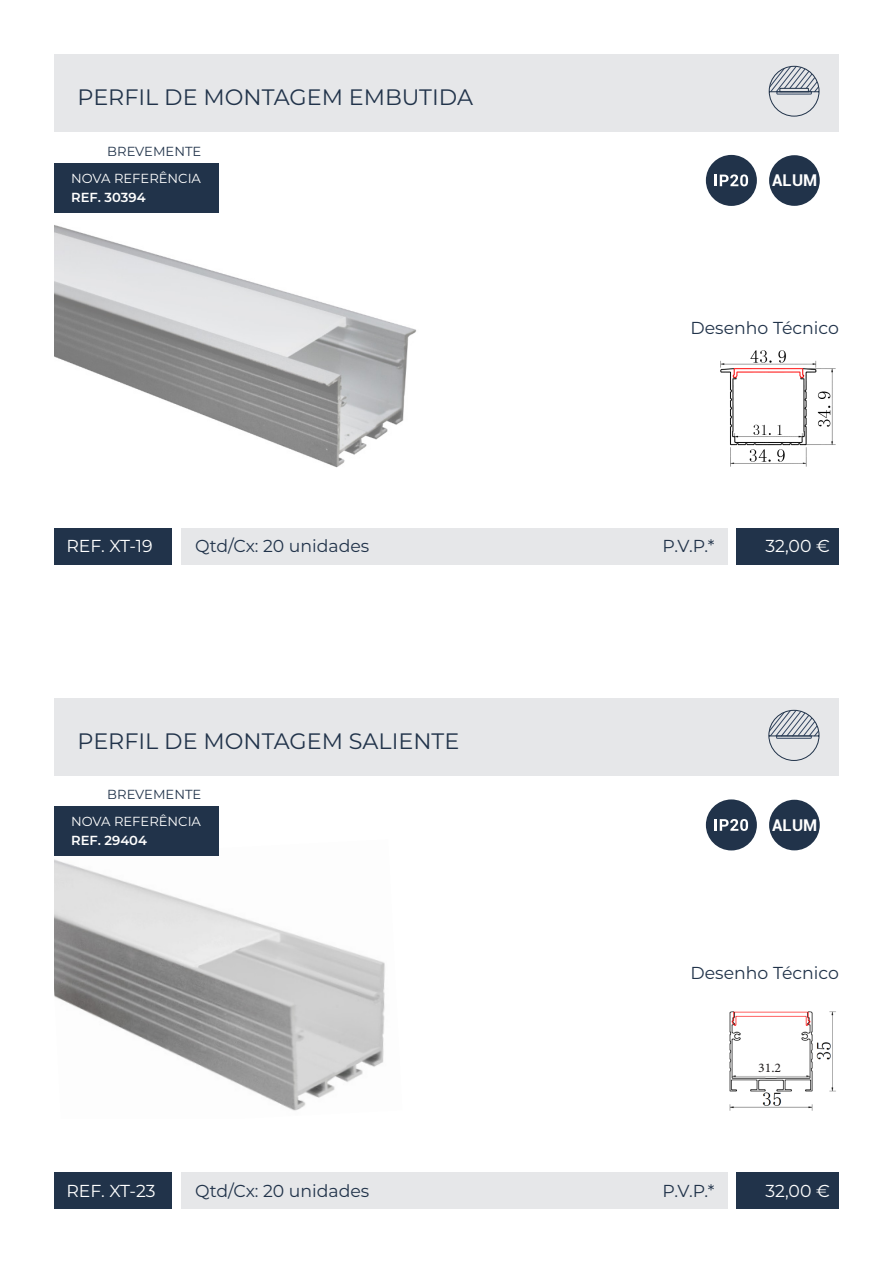
<style>
.page{position:relative;width:893px;height:1263px;background:#fff}
.page>*{position:absolute;margin:0;border:0;box-sizing:border-box;transform-origin:0 0}
.t1{font:22.35px "Montserrat";color:#21334a}
.t2{font:17.25px "Montserrat";color:#21334a}
.t3{font:17.25px "Montserrat";color:#fff}
.t4{font:700 16.2px "Roboto";color:#fff}
.t5{font:13.2px "Minion Pro";color:#231f20;scale:1.04 1}
.t6{font:13.05px "Montserrat";color:#fff}
.t7{font:13.05px "Montserrat";color:#21334a}
.t8{font:600 13.05px "Montserrat";color:#fff}
</style>
<div class="page">
<div style="left:54px;top:54px;width:785px;height:78px;background:#e6e7e9"></div>
<div style="left:181px;top:528px;width:546px;height:36px;background:#e6e7e9"></div>
<div style="left:737px;top:528px;width:102px;height:36px;background:#21334a"></div>
<div style="left:54px;top:528px;width:118px;height:36px;background:#21334a"></div>
<div style="left:769px;top:155px;width:51px;height:51px;background:#21334a;border-radius:50%"></div>
<div style="left:706px;top:155px;width:51px;height:51px;background:#21334a;border-radius:50%"></div>
<svg style="left:715px;top:174px;width:33px;height:12px"></svg>
<img style="left:54px;top:225px;width:363px;height:243px">
<svg style="left:768px;top:66px;width:52px;height:51px"></svg>
<div style="left:54px;top:698px;width:785px;height:78px;background:#e6e7e9"></div>
<div style="left:181px;top:1173px;width:546px;height:36px;background:#e6e7e9"></div>
<div style="left:737px;top:1173px;width:102px;height:36px;background:#21334a"></div>
<div style="left:54px;top:1173px;width:118px;height:36px;background:#21334a"></div>
<div style="left:769px;top:800px;width:51px;height:50px;background:#21334a;border-radius:50%"></div>
<div style="left:706px;top:799px;width:51px;height:51px;background:#21334a;border-radius:50%"></div>
<svg style="left:715px;top:819px;width:33px;height:12px"></svg>
<img style="left:54px;top:839px;width:331px;height:272px">
<svg style="left:768px;top:709px;width:52px;height:52px"></svg>
<img style="left:720px;top:350px;width:116px;height:117px">
<img style="left:729px;top:1011px;width:107px;height:100px">
<div style="left:752px;top:1059px;width:39px;height:16px;background:#fff"></div>
<div style="left:54px;top:806px;width:164px;height:49px;background:#21334a"></div>
<div style="left:54px;top:163px;width:164px;height:50px;background:#21334a"></div>
<p class="t1" style="left:78px;top:81px;width:397px">PERFIL DE MONTAGEM EMBUTIDA</p>
<p class="t7" style="left:107px;top:143px;width:96px">BREVEMENTE</p>
<p class="t6" style="left:71px;top:169px;width:131px">NOVA REFERÊNCIA</p>
<p class="t8" style="left:71px;top:188px;width:76px">REF. 30394</p>
<p class="t4" style="left:772px;top:169px;width:47px">ALUM</p>
<p class="t2" style="left:690px;top:316px;width:150px">Desenho Técnico</p>
<p class="t3" style="left:66px;top:534px;width:88px">REF. XT-19</p>
<p class="t2" style="left:195px;top:534px;width:176px">Qtd/Cx: 20 unidades</p>
<p class="t2" style="left:663px;top:534px;width:53px">P.V.P.*</p>
<p class="t3" style="left:765px;top:534px;width:66px">32,00 €</p>
<p class="t1" style="left:78px;top:726px;width:383px">PERFIL DE MONTAGEM SALIENTE</p>
<p class="t7" style="left:107px;top:786px;width:96px">BREVEMENTE</p>
<p class="t6" style="left:71px;top:812px;width:131px">NOVA REFERÊNCIA</p>
<p class="t8" style="left:71px;top:831px;width:77px">REF. 29404</p>
<p class="t4" style="left:772px;top:814px;width:47px">ALUM</p>
<p class="t2" style="left:690px;top:961px;width:150px">Desenho Técnico</p>
<p class="t5" style="left:758px;top:1058px;width:24px">31.2</p>
<p class="t3" style="left:66px;top:1179px;width:91px">REF. XT-23</p>
<p class="t2" style="left:195px;top:1179px;width:176px">Qtd/Cx: 20 unidades</p>
<p class="t2" style="left:663px;top:1179px;width:53px">P.V.P.*</p>
<p class="t3" style="left:765px;top:1179px;width:66px">32,00 €</p>
</div>
